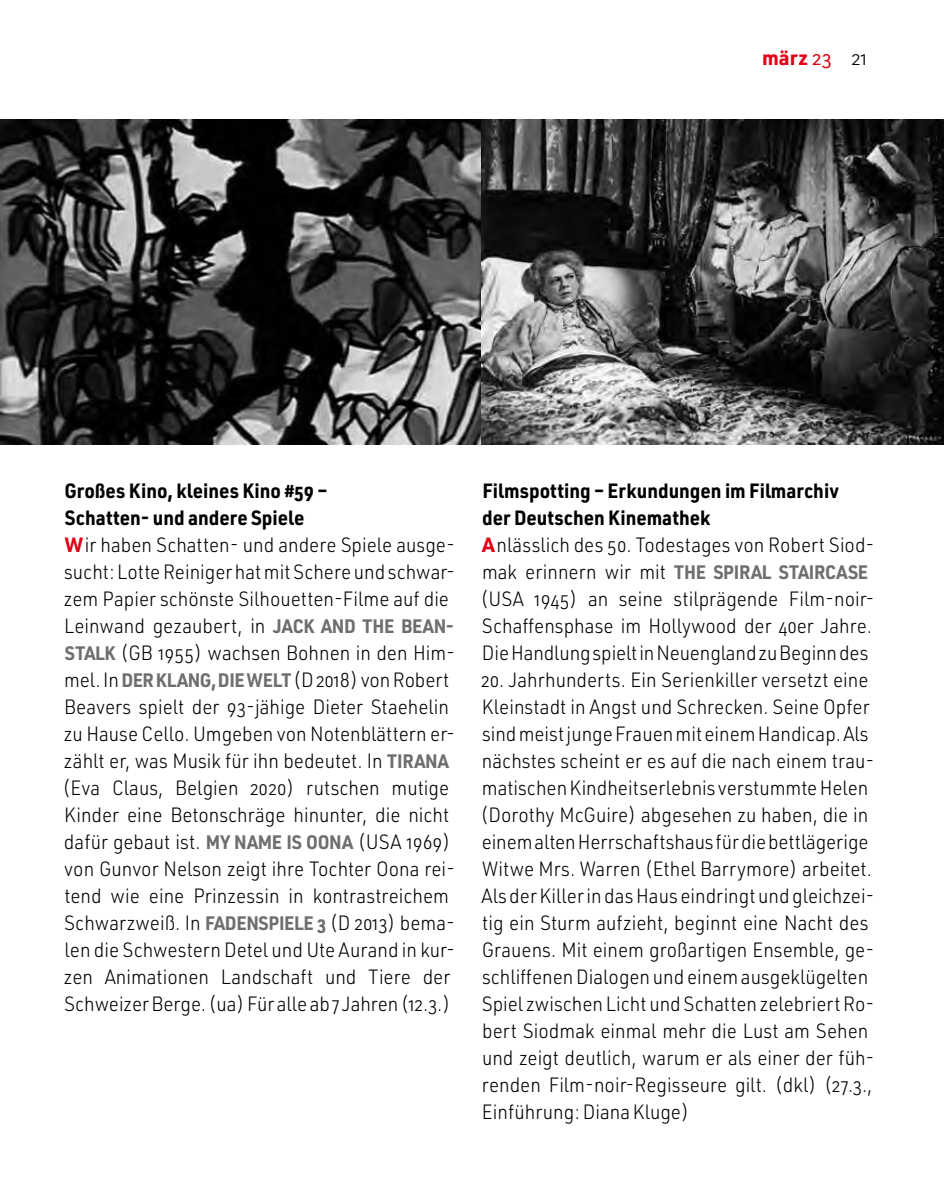
<style>
.page{position:relative;width:944px;height:1200px;background:#fff}
.page>*{position:absolute;margin:0;border:0;box-sizing:border-box;transform-origin:0 0}
.Brot_1_60_70_80{font:300 20.25px/27px "URWDIN";color:#000;scale:.92 1}
.Brot_1{font:300 20.25px/27px "URWDIN";color:#000;scale:.92 1}
.Ü_unhierarchisch{font:700 20.25px/27px "URWDIN";color:#000;scale:.92 1}
.t1{font:700 20.25px "URWDIN";color:#e30015}
.Brot_1_60_70_80-2{font:700 19.12px "URWDIN";letter-spacing:-.015em;color:#6e6e6e;scale:.93 1}
.s1{font-weight:400}
.s2{font-weight:300;color:#000}
.s3{font-weight:700;color:#e30015}
.s4{font-weight:700;font-size:19.12px;color:#6e6e6e}
.s5{font-weight:300;font-size:20.25px;color:#000}
</style>
<div class="page">
<img style="left:0;top:119px;width:944px;height:325px">
<p class="t1" style="left:762px;top:44px;width:107px">märz <span class="s1">23</span> <span class="s2">21</span></p>
<h1 class="Ü_unhierarchisch" style="left:65px;top:476px;width:287px">Großes Kino, kleines Kino #59 –<br>Schatten- und andere Spiele</h1>
<p class="Brot_1" style="left:63px;top:530px;width:428px"><span class="s3">W</span>ir haben Schatten- und andere Spiele ausge&shy;sucht: Lotte Reiniger hat mit Schere und schwar&shy;zem Papier schönste Silhouetten-Filme auf die Leinwand gezaubert, in <span class="s4">JACK AND THE BEAN-STALK</span> (GB 1955) wachsen Bohnen in den Him&shy;mel. In <span class="s4">DER KLANG, DIE WELT</span> (D 2018) von Robert Beavers spielt der 93-jähige Dieter Staehelin zu Hause Cello. Umgeben von Notenblättern er&shy;zählt er, was Musik für ihn bedeutet. In <span class="s4">TIRANA </span>(Eva Claus, Belgien 2020) rutschen mutige Kinder eine Betonschräge hinunter, die nicht dafür gebaut ist. <span class="s4">MY NAME IS OONA</span> (USA 1969) von Gunvor Nelson zeigt ihre Tochter Oona rei&shy;tend wie eine Prinzessin in kontrastreichem Schwarzweiß. In <span class="s4">FADENSPIELE 3</span> (D 2013) bema&shy;len die Schwestern Detel und Ute Aurand in kur&shy;zen Animationen Landschaft und Tiere der Schweizer Berge. (ua) Für alle ab 7 Jahren (12.3.)</p>
<h1 class="Ü_unhierarchisch" style="left:482px;top:476px;width:389px">Filmspotting – Erkundungen im Filmarchiv der Deutschen Kinemathek</h1>
<p class="Brot_1_60_70_80" style="left:482px;top:530px;width:428px"><span class="s3">A</span>nlässlich des 50. Todestages von Robert Siod-</p>
<p class="Brot_1_60_70_80-2" style="left:482px;top:558px;width:417px"><span class="s5">mak erinnern wir mit</span> THE SPIRAL STAIRCASE</p>
<p class="Brot_1_60_70_80" style="left:480px;top:584px;width:430px">(USA 1945) an seine stilprägende Film-noir-<br>Schaffensphase im Hollywood der 40er Jahre.<br>Die Handlung spielt in Neuengland zu Beginn des</p>
<p class="Brot_1_60_70_80" style="left:480px;top:665px;width:430px">20. Jahrhunderts. Ein Serienkiller versetzt eine Kleinstadt in Angst und Schrecken. Seine Opfer sind meist junge Frauen mit einem Handicap. Als nächstes scheint er es auf die nach einem trau&shy;matischen Kindheitserlebnis verstummte Helen (Dorothy McGuire) abgesehen zu haben, die in einem alten Herrschaftshaus für die bettlägerige Witwe Mrs. Warren (Ethel Barrymore) arbeitet.<br>Als der Killer in das Haus eindringt und gleichzei&shy;tig ein Sturm aufzieht, beginnt eine Nacht des Grauens. Mit einem großartigen Ensemble, ge&shy;schliffenen Dialogen und einem ausgeklügelten Spiel zwischen Licht und Schatten zelebriert Ro&shy;bert Siodmak einmal mehr die Lust am Sehen und zeigt deutlich, warum er als einer der füh&shy;renden Film-noir-Regisseure gilt. (dkl) (27.3., Einführung: Diana Kluge)</p>
</div>
